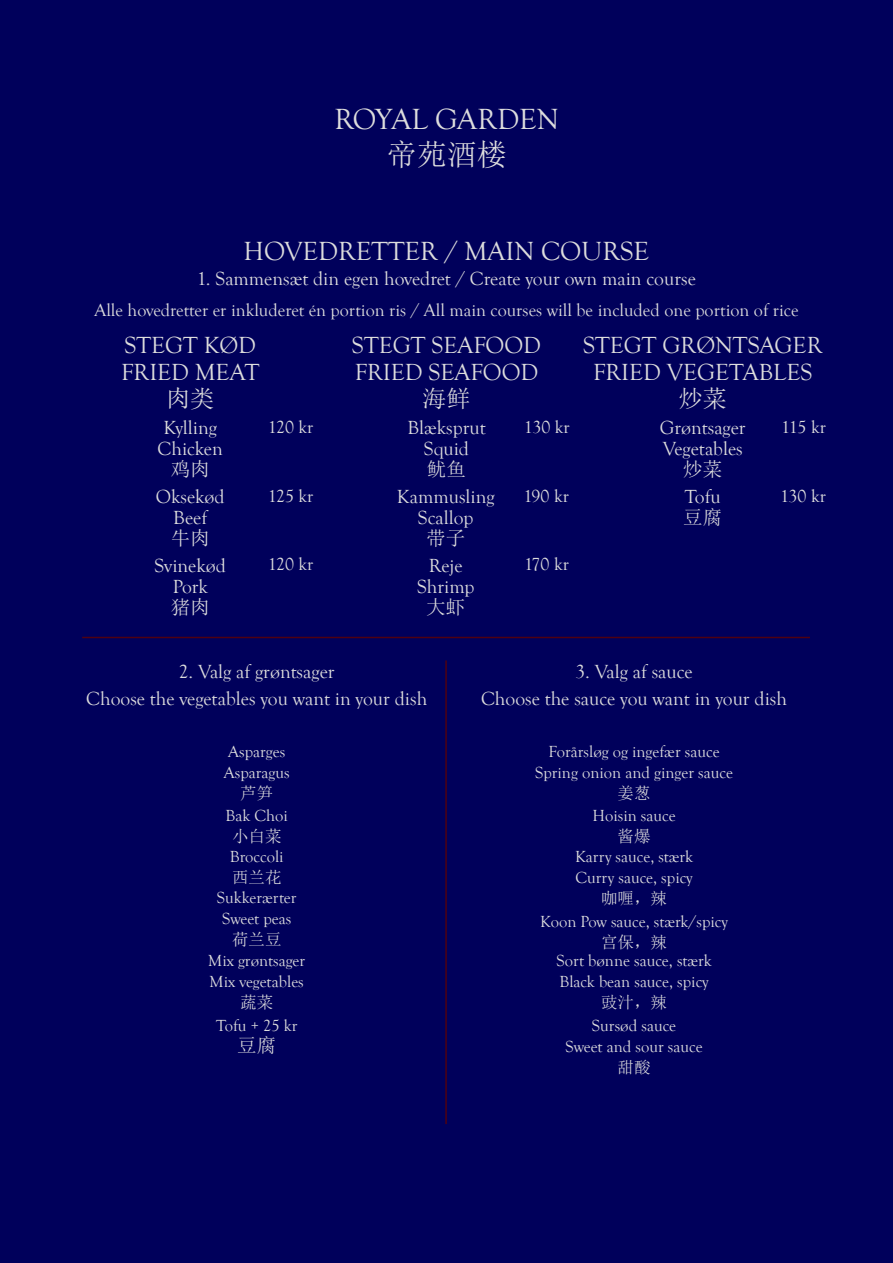
<style>
.page{position:relative;width:893px;height:1263px;background:#00005b}
.page>*{position:absolute;margin:0;border:0;box-sizing:border-box;transform-origin:0 0}
.t1{font:30px "Goudy Old Style T";color:#ddd}
.t2{font:30px "Sim Sun";color:#ddd}
.t3{font:27px "Goudy Old Style T";color:#ddd}
.t4{font:24px "Goudy Old Style T";color:#ddd}
.t5{font:24px "Sim Sun";color:#ddd}
.t6{font:19.5px "Goudy Old Style T";color:#ddd}
.t7{font:19.5px "Sim Sun";color:#ddd}
.t8{font:18px "Goudy Old Style T";color:#ddd}
.t9{font:16.5px "Goudy Old Style T";color:#ddd}
.t10{font:16.5px "Sim Sun";color:#ddd}
</style>
<div class="page">
<hr style="left:82px;top:637px;width:728px;height:1px;background:#4f0111">
<hr style="left:445px;top:660px;width:2px;height:464px;background:#4f0111">
<p class="t1" style="left:335px;top:103px;width:226px">ROYAL GARDEN</p>
<p class="t2" style="left:387px;top:139px;width:121px">帝苑酒楼</p>
<p class="t3" style="left:243px;top:237px;width:407px">HOVEDRETTER / MAIN COURSE</p>
<p class="t6" style="left:197px;top:268px;width:501px">1. Sammensæt din egen hovedret / Create your own main course</p>
<p class="t8" style="left:94px;top:300px;width:706px">Alle hovedretter er inkluderet én portion ris / All main courses will be included one portion of rice</p>
<p class="t4" style="left:352px;top:332px;width:191px">STEGT SEAFOOD</p>
<p class="t4" style="left:355px;top:359px;width:185px">FRIED SEAFOOD</p>
<p class="t5" style="left:422px;top:387px;width:49px">海鲜</p>
<p class="t4" style="left:583px;top:332px;width:241px">STEGT GRØNTSAGER</p>
<p class="t4" style="left:593px;top:359px;width:221px">FRIED VEGETABLES</p>
<p class="t5" style="left:679px;top:387px;width:49px">炒菜</p>
<p class="t4" style="left:124px;top:332px;width:133px">STEGT KØD</p>
<p class="t4" style="left:121px;top:359px;width:140px">FRIED MEAT</p>
<p class="t5" style="left:166px;top:387px;width:49px">肉类</p>
<p class="t6" style="left:164px;top:417px;width:55px">Kylling</p>
<p class="t6" style="left:158px;top:438px;width:67px">Chicken</p>
<p class="t7" style="left:171px;top:459px;width:40px">鸡肉</p>
<p class="t6" style="left:156px;top:486px;width:70px">Oksekød</p>
<p class="t6" style="left:173px;top:507px;width:35px">Beef</p>
<p class="t7" style="left:171px;top:528px;width:40px">牛肉</p>
<p class="t6" style="left:154px;top:555px;width:73px">Svinekød</p>
<p class="t6" style="left:173px;top:576px;width:37px">Pork</p>
<p class="t7" style="left:171px;top:597px;width:40px">猪肉</p>
<p class="t8" style="left:268px;top:417px;width:47px">120 kr</p>
<p class="t8" style="left:268px;top:486px;width:47px">125 kr</p>
<p class="t8" style="left:268px;top:555px;width:47px">120 kr</p>
<p class="t6" style="left:407px;top:417px;width:80px">Blæksprut</p>
<p class="t6" style="left:424px;top:438px;width:47px">Squid</p>
<p class="t7" style="left:427px;top:459px;width:40px">鱿鱼</p>
<p class="t6" style="left:397px;top:486px;width:99px">Kammusling</p>
<p class="t6" style="left:418px;top:507px;width:57px">Scallop</p>
<p class="t7" style="left:426px;top:528px;width:40px">带子</p>
<p class="t6" style="left:429px;top:555px;width:35px">Reje</p>
<p class="t6" style="left:417px;top:576px;width:59px">Shrimp</p>
<p class="t7" style="left:426px;top:597px;width:40px">大虾</p>
<p class="t8" style="left:524px;top:417px;width:47px">130 kr</p>
<p class="t8" style="left:523px;top:486px;width:47px">190 kr</p>
<p class="t8" style="left:524px;top:555px;width:46px">170 kr</p>
<p class="t6" style="left:660px;top:417px;width:87px">Grøntsager</p>
<p class="t6" style="left:663px;top:438px;width:82px">Vegetables</p>
<p class="t7" style="left:683px;top:459px;width:40px">炒菜</p>
<p class="t6" style="left:685px;top:486px;width:38px">Tofu</p>
<p class="t7" style="left:683px;top:507px;width:40px">豆腐</p>
<p class="t8" style="left:781px;top:417px;width:46px">115 kr</p>
<p class="t8" style="left:780px;top:486px;width:47px">130 kr</p>
<p class="t6" style="left:179px;top:661px;width:157px">2. Valg af grøntsager</p>
<p class="t6" style="left:86px;top:688px;width:342px">Choose the vegetables you want in your dish</p>
<p class="t9" style="left:228px;top:742px;width:59px">Asparges</p>
<p class="t9" style="left:224px;top:763px;width:67px">Asparagus</p>
<p class="t10" style="left:240px;top:784px;width:34px">芦笋</p>
<p class="t9" style="left:226px;top:807px;width:64px">Bak Choi</p>
<p class="t10" style="left:232px;top:828px;width:51px">小白菜</p>
<p class="t9" style="left:230px;top:848px;width:55px">Broccoli</p>
<p class="t10" style="left:232px;top:869px;width:51px">西兰花</p>
<p class="t9" style="left:217px;top:888px;width:81px">Sukkerærter</p>
<p class="t9" style="left:222px;top:909px;width:71px">Sweet peas</p>
<p class="t10" style="left:232px;top:931px;width:51px">荷兰豆</p>
<p class="t9" style="left:208px;top:951px;width:99px">Mix grøntsager</p>
<p class="t9" style="left:210px;top:972px;width:96px">Mix vegetables</p>
<p class="t10" style="left:240px;top:994px;width:34px">蔬菜</p>
<p class="t9" style="left:216px;top:1016px;width:83px">Tofu + 25 kr</p>
<p class="t7" style="left:237px;top:1035px;width:40px">豆腐</p>
<p class="t6" style="left:575px;top:661px;width:119px">3. Valg af sauce</p>
<p class="t6" style="left:481px;top:688px;width:307px">Choose the sauce you want in your dish</p>
<p class="t9" style="left:548px;top:742px;width:173px">Forårsløg og ingefær sauce</p>
<p class="t9" style="left:535px;top:763px;width:199px">Spring onion and ginger sauce</p>
<p class="t10" style="left:618px;top:784px;width:34px">姜葱</p>
<p class="t9" style="left:592px;top:807px;width:85px">Hoisin sauce</p>
<p class="t10" style="left:618px;top:828px;width:34px">酱爆</p>
<p class="t9" style="left:575px;top:848px;width:120px">Karry sauce, stærk</p>
<p class="t9" style="left:575px;top:869px;width:119px">Curry sauce, spicy</p>
<p class="t10" style="left:601px;top:890px;width:67px">咖喱，辣</p>
<p class="t9" style="left:540px;top:912px;width:189px">Koon Pow sauce, stærk/spicy</p>
<p class="t10" style="left:601px;top:934px;width:67px">宫保，辣</p>
<p class="t9" style="left:556px;top:951px;width:157px">Sort bønne sauce, stærk</p>
<p class="t9" style="left:559px;top:972px;width:151px">Black bean sauce, spicy</p>
<p class="t10" style="left:601px;top:994px;width:67px">豉汁，辣</p>
<p class="t9" style="left:592px;top:1016px;width:86px">Sursød sauce</p>
<p class="t9" style="left:565px;top:1037px;width:139px">Sweet and sour sauce</p>
<p class="t10" style="left:618px;top:1059px;width:34px">甜酸</p>
</div>
